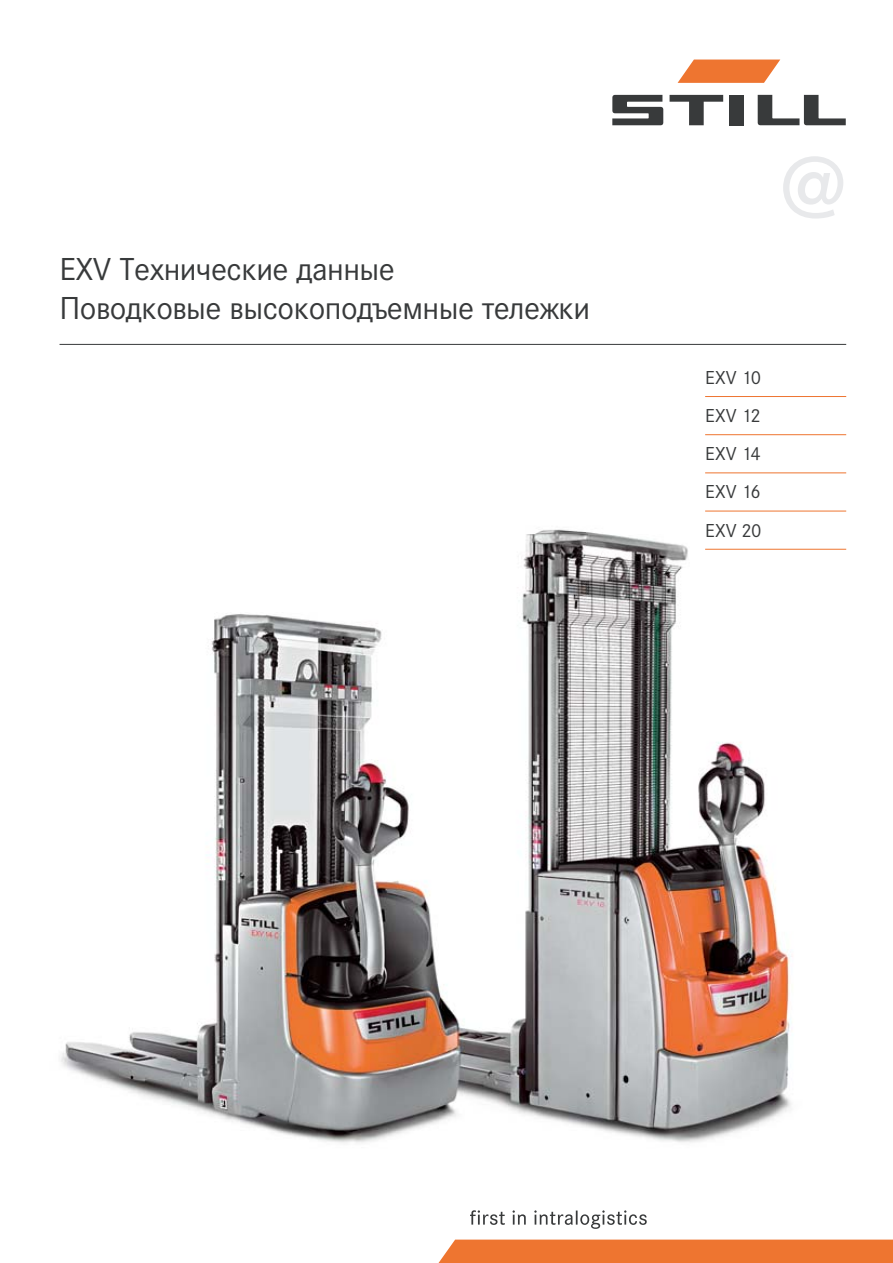
<style>
.page{position:relative;width:893px;height:1263px;background:#fff}
.page>*{position:absolute;margin:0;border:0;box-sizing:border-box;transform-origin:0 0}
.t1{font:600 90px "Corporate S";color:#e8e9eb}
.t2{font:33px/39px "Corporate S";letter-spacing:-.015em;color:#383a3b}
.t3{font:19.5px/38.2px "Corporate S";letter-spacing:.005em;color:#383a3b;text-align:justify}
</style>
<div class="page">
<img style="left:59px;top:59px;width:788px;height:1084px">
<svg style="left:470px;top:1210px;width:177px;height:19px"></svg>
<div style="left:438px;top:1239px;width:455px;height:24px;background:#ee7530"></div>
<svg style="left:670px;top:95px;width:53px;height:30px"></svg>
<div style="left:730px;top:95px;width:14px;height:30px;background:#383a3b"></div>
<svg style="left:612px;top:95px;width:51px;height:30px"></svg>
<svg style="left:758px;top:95px;width:88px;height:30px"></svg>
<svg style="left:678px;top:60px;width:102px;height:23px;background:#f08a50"></svg>
<hr style="left:705px;top:396px;width:141px;height:1px;background:#ee7530">
<hr style="left:705px;top:434px;width:141px;height:1px;background:#ee7530">
<hr style="left:705px;top:472px;width:141px;height:1px;background:#ee7530">
<hr style="left:705px;top:511px;width:141px;height:1px;background:#ee7530">
<hr style="left:705px;top:549px;width:141px;height:1px;background:#ee7530">
<hr style="left:60px;top:344px;width:786px;height:1px;background:#383a3b">
<p class="t2" style="left:60px;top:251px;width:532px">EXV Технические данные<br>Поводковые высокоподъемные тележки</p>
<h1 class="t1" style="left:780px;top:152px;width:67px">@</h1>
<p class="t3" style="left:705px;top:359px;width:58px">EXV 10<br>EXV 12<br>EXV 14<br>EXV 16<br>EXV 20</p>
</div>
